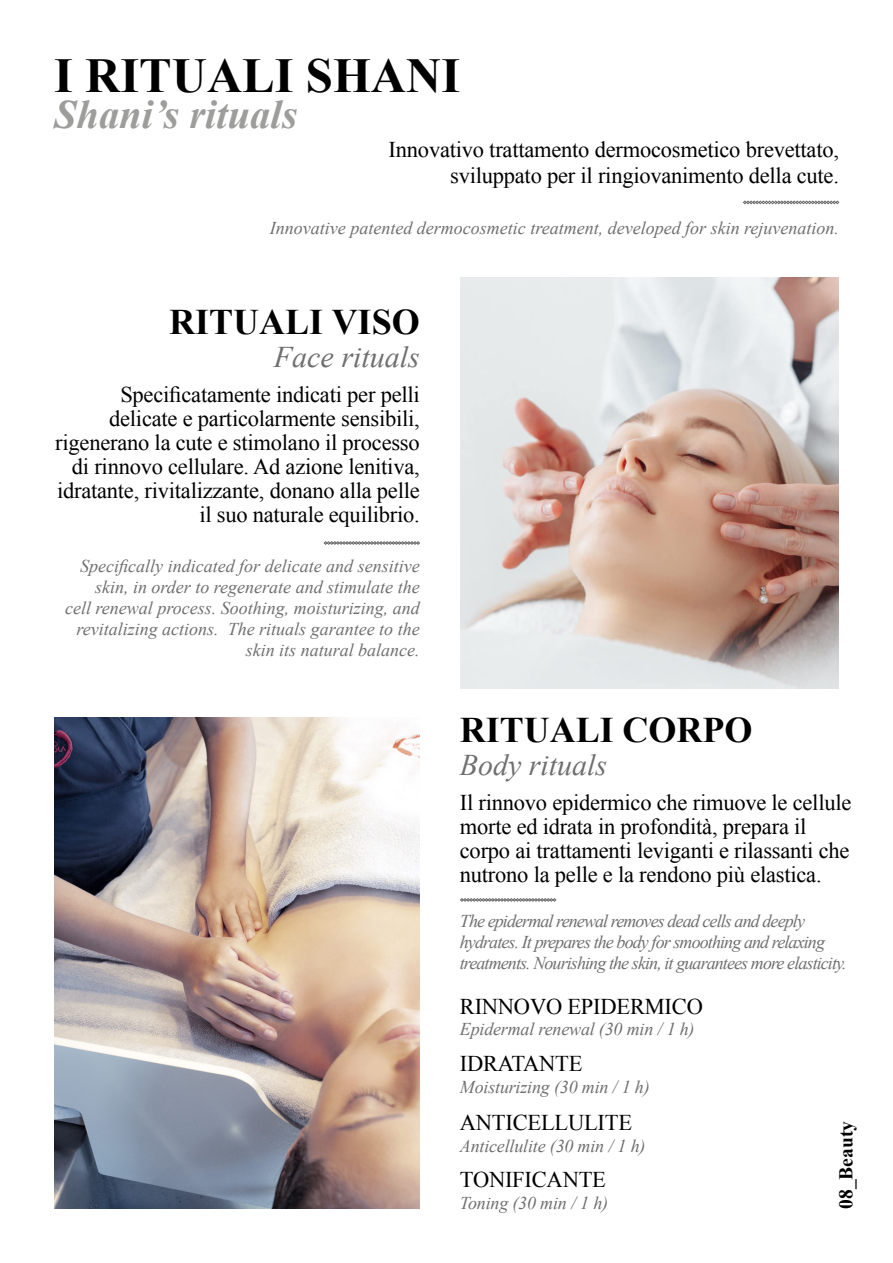
<style>
.page{position:relative;width:893px;height:1263px;background:#fff}
.page>*{position:absolute;margin:0;border:0;box-sizing:border-box;transform-origin:0 0}
.t1{font:700 48.75px "Times New Roman";color:#000}
.t2{font:italic 700 40.5px "Times New Roman";color:#9d9d9c}
.t3{font:700 36px "Times New Roman";color:#000}
.t4{font:italic 30px "Times New Roman";color:#706f6f}
.t5{font:22.5px/24px "Times New Roman";letter-spacing:-.01em;color:#000;text-align:right}
.t6{font:700 19.5px "Times New Roman";color:#000}
.t7{font:italic 18px/21px "Times New Roman";color:#706f6f;text-align:right}
.t8{font:italic 18px/21px "Times New Roman";letter-spacing:-.05em;color:#706f6f}
</style>
<div class="page">
<img style="left:460px;top:278px;width:379px;height:410px">
<img style="left:54px;top:718px;width:366px;height:491px">
<svg style="left:324px;top:541px;width:96px;height:4px"></svg>
<svg style="left:743px;top:201px;width:96px;height:3px"></svg>
<svg style="left:460px;top:898px;width:96px;height:3px"></svg>
<h1 class="t1" style="left:54px;top:42px;width:408px">I RITUALI SHANI</h1>
<h2 class="t2" style="left:54px;top:87px;width:245px">Shani’s rituals</h2>
<p class="t5" style="left:389px;top:136px;width:452px;line-height:25.5px">Innovativo trattamento dermocosmetico brevettato, sviluppato per il ringiovanimento della cute.</p>
<p class="t7" style="left:270px;top:217px;width:571px">Innovative patented dermocosmetic treatment, developed for skin rejuvenation.</p>
<h3 class="t3" style="left:169px;top:297px;width:252px">RITUALI VISO</h3>
<h3 class="t4" style="left:274px;top:336px;width:147px">Face rituals</h3>
<p class="t5" style="left:55px;top:382px;width:366px">Specificatamente indicati per pelli delicate e particolarmente sensibili, rigenerano la cute e stimolano il processo di rinnovo cellulare. Ad azione lenitiva, idratante, rivitalizzante, donano alla pelle il suo naturale equilibrio.</p>
<p class="t7" style="left:65px;top:555px;width:356px">Specifically indicated for delicate and sensitive skin, in order to regenerate and stimulate the cell renewal process. Soothing, moisturizing, and revitalizing actions. The rituals garantee to the skin its natural balance.</p>
<h3 class="t3" style="left:460px;top:705px;width:294px">RITUALI CORPO</h3>
<h3 class="t4" style="left:460px;top:744px;width:149px">Body rituals</h3>
<p class="t5" style="left:460px;top:790px;width:393px;text-align:left">Il rinnovo epidermico che rimuove le cellule morte ed idrata in profondità, prepara il corpo ai trattamenti leviganti e rilassanti che nutrono la pelle e la rendono più elastica.</p>
<p class="t8" style="left:460px;top:910px;width:388px">The epidermal renewal removes dead cells and deeply hydrates. It prepares the body for smoothing and relaxing treatments. Nourishing the skin, it guarantees more elasticity.</p>
<p class="t5" style="left:460px;top:994px;width:245px">RINNOVO EPIDERMICO</p>
<p class="t7" style="left:460px;top:1018px;width:236px">Epidermal renewal (30 min / 1 h)</p>
<p class="t5" style="left:460px;top:1051px;width:124px">IDRATANTE</p>
<p class="t7" style="left:460px;top:1076px;width:191px">Moisturizing (30 min / 1 h)</p>
<p class="t5" style="left:460px;top:1110px;width:174px">ANTICELLULITE</p>
<p class="t7" style="left:460px;top:1134px;width:187px">Anticellulite (30 min / 1 h)</p>
<p class="t5" style="left:460px;top:1167px;width:148px">TONIFICANTE</p>
<p class="t7" style="left:460px;top:1192px;width:150px">Toning (30 min / 1 h)</p>
<p class="t6" style="left:832px;top:1209px;width:89px;rotate:-90deg">08_Beauty</p>
</div>
